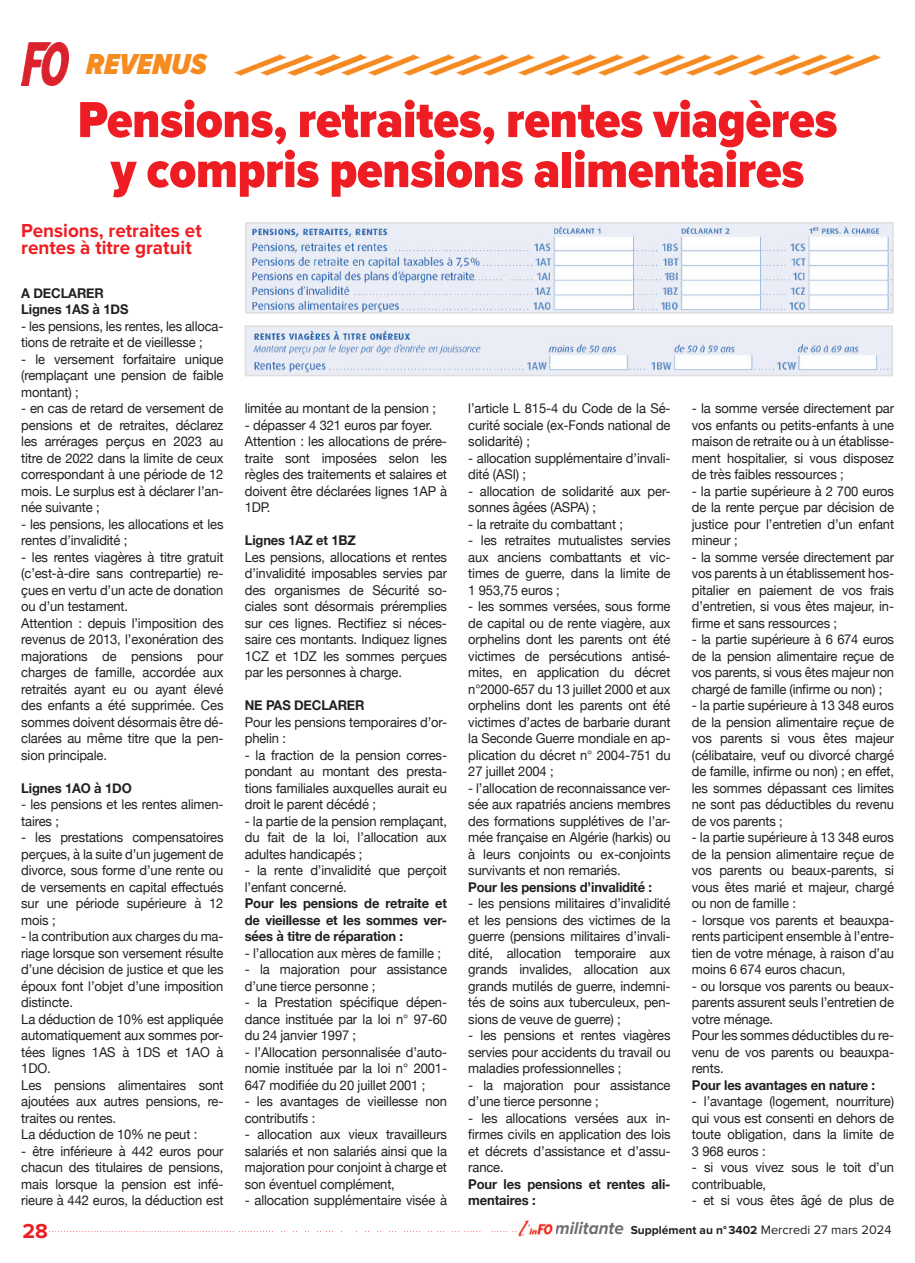
<style>
.page{position:relative;width:915px;height:1263px;background:#fff}
.page>*{position:absolute;margin:0;border:0;box-sizing:border-box;transform-origin:0 0}
.t1{font:900 52.5px/49.9px "Proxima Nova Cond";letter-spacing:-.005em;color:#ee1d23;text-align:center}
.t2{font:italic 900 30px "Proxima Nova Cond";color:#f68b1f}
.t3{font:700 21px "Proxima Nova";color:#ee1d23}
.t4{font:700 19.5px/16.5px "Proxima Nova";color:#ee1d23}
.t5{font:13.5px/16.5px "Helvetica Neue";letter-spacing:-.01em;color:#231f20;text-align:justify;scale:.96 1}
.t6{font:700 13.5px/16.5px "Helvetica Neue";letter-spacing:-.01em;color:#231f20;scale:.96 1}
.t7{font:700 12px "Proxima Nova";color:#231f20}
.s1{font-family:"Helvetica Neue";font-weight:400;color:#fff}
.s2{font-style:italic;font-size:18px;color:#6c6d70}
.s3{font-weight:400;font-size:12.75px}
</style>
<div class="page">
<img style="left:21px;top:43px;width:48px;height:42px">
<svg style="left:50px;top:1231px;width:467px;height:1px"></svg>
<img style="left:518px;top:1218px;width:35px;height:22px">
<img style="left:247px;top:328px;width:642px;height:45px">
<div style="left:244px;top:325px;width:648px;height:51px;border:2px solid #e2dddd"></div>
<img style="left:248px;top:225px;width:642px;height:86px">
<div style="left:245px;top:222px;width:648px;height:92px;border:2px solid #e2dddd"></div>
<img style="left:765px;top:54px;width:115px;height:22px">
<img style="left:650px;top:54px;width:115px;height:22px">
<img style="left:535px;top:54px;width:115px;height:22px">
<img style="left:420px;top:54px;width:115px;height:22px">
<img style="left:367px;top:54px;width:53px;height:22px">
<img style="left:234px;top:54px;width:133px;height:22px">
<h2 class="t2" style="left:86px;top:51px;width:122px">REVENUS</h2>
<h1 class="t1" style="left:78px;top:97px;width:760px">Pensions, retraites, rentes viagères y compris pensions alimentaires</h1>
<h3 class="t4" style="left:21px;top:223px;width:182px">Pensions, retraites et rentes à titre gratuit</h3>
<p class="t6" style="left:21px;top:284px;width:113px">A DECLARER<br>Lignes 1AS à 1DS</p>
<p class="t5" style="left:21px;top:318px;width:212px">- les pensions, les rentes, les alloca&shy;tions de retraite et de vieillesse ;</p>
<p class="t5" style="left:21px;top:351px;width:212px">- le versement forfaitaire unique (remplaçant une pension de faible montant) ;</p>
<p class="t5" style="left:21px;top:400px;width:212px">- en cas de retard de versement de pensions et de retraites, déclarez les arrérages perçus en 2023 au titre de 2022 dans la limite de ceux correspondant à une période de 12 mois. Le surplus est à déclarer l’an&shy;née suivante ;</p>
<p class="t5" style="left:21px;top:516px;width:212px">- les pensions, les allocations et les rentes d’invalidité ;</p>
<p class="t5" style="left:21px;top:549px;width:212px;text-align:left">- les rentes viagères à titre gratuit (c’est-à-dire sans contrepartie) re&shy;çues en vertu d’un acte de donation ou d’un testament.<br>Attention : depuis l’imposition des revenus de 2013, l’exonération des majorations de pensions pour charges de famille, accordée aux retraités ayant eu ou ayant élevé des enfants a été supprimée. Ces sommes doivent désormais être dé&shy;clarées au même titre que la pen&shy;sion principale.</p>
<p class="t6" style="left:21px;top:779px;width:116px">Lignes 1AO à 1DO</p>
<p class="t5" style="left:21px;top:796px;width:212px">- les pensions et les rentes alimen&shy;taires ;</p>
<p class="t5" style="left:21px;top:829px;width:212px">- les prestations compensatoires perçues, à la suite d’un jugement de divorce, sous forme d’une rente ou de versements en capital effectués sur une période supérieure à 12 mois ;</p>
<p class="t5" style="left:21px;top:928px;width:212px;text-align:left">- la contribution aux charges du ma&shy;riage lorsque son versement résulte d’une décision de justice et que les époux font l’objet d’une imposition distincte.<br>La déduction de 10% est appliquée automatiquement aux sommes por&shy;tées lignes 1AS à 1DS et 1AO à<br>1DO.<br>Les pensions alimentaires sont ajoutées aux autres pensions, re&shy;traites ou rentes.<br>La déduction de 10% ne peut :</p>
<p class="t5" style="left:21px;top:1143px;width:212px">- être inférieure à 442 euros pour chacun des titulaires de pensions, mais lorsque la pension est infé&shy;rieure à 442 euros, la déduction est</p>
<p class="t5" style="left:245px;top:400px;width:201px">limitée au montant de la pension ;</p>
<p class="t5" style="left:245px;top:417px;width:212px;text-align:left">- dépasser 4 321 euros par foyer.<br>Attention : les allocations de prére&shy;traite sont imposées selon les règles des traitements et salaires et doivent être déclarées lignes 1AP à<br>1DP.</p>
<p class="t6" style="left:245px;top:532px;width:117px">Lignes 1AZ et 1BZ</p>
<p class="t5" style="left:245px;top:549px;width:212px">Les pensions, allocations et rentes d’invalidité imposables servies par des organismes de Sécurité so&shy;ciales sont désormais préremplies sur ces lignes. Rectifiez si néces&shy;saire ces montants. Indiquez lignes 1CZ et 1DZ les sommes perçues par les personnes à charge.</p>
<p class="t6" style="left:245px;top:697px;width:126px">NE PAS DECLARER</p>
<p class="t5" style="left:245px;top:714px;width:212px">Pour les pensions temporaires d’or&shy;phelin :</p>
<p class="t5" style="left:245px;top:747px;width:212px">- la fraction de la pension corres&shy;pondant au montant des presta&shy;tions familiales auxquelles aurait eu droit le parent décédé ;</p>
<p class="t5" style="left:245px;top:813px;width:212px">- la partie de la pension remplaçant, du fait de la loi, l’allocation aux adultes handicapés ;</p>
<p class="t5" style="left:245px;top:862px;width:212px">- la rente d’invalidité que perçoit l’enfant concerné.</p>
<p class="t6" style="left:245px;top:895px;width:212px;text-align:justify">Pour les pensions de retraite et de vieillesse et les sommes ver&shy;sées à titre de réparation :</p>
<p class="t5" style="left:245px;top:945px;width:206px">- l’allocation aux mères de famille ;</p>
<p class="t5" style="left:245px;top:961px;width:212px">- la majoration pour assistance d’une tierce personne ;</p>
<p class="t5" style="left:245px;top:994px;width:212px">- la Prestation spécifique dépen&shy;dance instituée par la loi n° 97-60 du 24 janvier 1997 ;</p>
<p class="t5" style="left:245px;top:1044px;width:212px">- l’Allocation personnalisée d’auto&shy;nomie instituée par la loi n° 2001- 647 modifiée du 20 juillet 2001 ;</p>
<p class="t5" style="left:245px;top:1093px;width:212px">- les avantages de vieillesse non contributifs :</p>
<p class="t5" style="left:245px;top:1126px;width:212px">- allocation aux vieux travailleurs salariés et non salariés ainsi que la majoration pour conjoint à charge et son éventuel complément,</p>
<p class="t5" style="left:245px;top:1192px;width:212px">- allocation supplémentaire visée à</p>
<p class="t5" style="left:468px;top:400px;width:212px">l’article L 815-4 du Code de la Sé&shy;curité sociale (ex-Fonds national de solidarité) ;</p>
<p class="t5" style="left:468px;top:450px;width:212px">- allocation supplémentaire d’invali&shy;dité (ASI) ;</p>
<p class="t5" style="left:468px;top:483px;width:212px">- allocation de solidarité aux per&shy;sonnes âgées (ASPA) ;</p>
<p class="t5" style="left:468px;top:516px;width:163px">- la retraite du combattant ;</p>
<p class="t5" style="left:468px;top:532px;width:212px">- les retraites mutualistes servies aux anciens combattants et vic&shy;times de guerre, dans la limite de 1 953,75 euros ;</p>
<p class="t5" style="left:468px;top:598px;width:212px">- les sommes versées, sous forme de capital ou de rente viagère, aux orphelins dont les parents ont été victimes de persécutions antisé&shy;mites, en application du décret n°2000-657 du 13 juillet 2000 et aux orphelins dont les parents ont été victimes d’actes de barbarie durant la Seconde Guerre mondiale en ap&shy;plication du décret n° 2004-751 du 27 juillet 2004 ;</p>
<p class="t5" style="left:468px;top:780px;width:212px">- l’allocation de reconnaissance ver&shy;sée aux rapatriés anciens membres des formations supplétives de l’ar&shy;mée française en Algérie (harkis) ou à leurs conjoints ou ex-conjoints survivants et non remariés.</p>
<p class="t6" style="left:468px;top:878px;width:193px">Pour les pensions d’invalidité :</p>
<p class="t5" style="left:468px;top:895px;width:212px">- les pensions militaires d’invalidité et les pensions des victimes de la guerre (pensions militaires d’invali&shy;dité, allocation temporaire aux grands invalides, allocation aux grands mutilés de guerre, indemni&shy;tés de soins aux tuberculeux, pen&shy;sions de veuve de guerre) ;</p>
<p class="t5" style="left:468px;top:1027px;width:212px">- les pensions et rentes viagères servies pour accidents du travail ou maladies professionnelles ;</p>
<p class="t5" style="left:468px;top:1077px;width:212px">- la majoration pour assistance d’une tierce personne ;</p>
<p class="t5" style="left:468px;top:1110px;width:212px">- les allocations versées aux in&shy;firmes civils en application des lois et décrets d’assistance et d’assu&shy;rance.</p>
<p class="t6" style="left:468px;top:1175px;width:212px">Pour les pensions et rentes ali&shy;mentaires :</p>
<p class="t5" style="left:691px;top:400px;width:212px">- la somme versée directement par vos enfants ou petits-enfants à une maison de retraite ou à un établisse&shy;ment hospitalier, si vous disposez de très faibles ressources ;</p>
<p class="t5" style="left:691px;top:483px;width:212px">- la partie supérieure à 2 700 euros de la rente perçue par décision de justice pour l’entretien d’un enfant mineur ;</p>
<p class="t5" style="left:691px;top:549px;width:212px">- la somme versée directement par vos parents à un établissement hos&shy;pitalier en paiement de vos frais d’entretien, si vous êtes majeur, in&shy;firme et sans ressources ;</p>
<p class="t5" style="left:691px;top:631px;width:212px">- la partie supérieure à 6 674 euros de la pension alimentaire reçue de vos parents, si vous êtes majeur non chargé de famille (infirme ou non) ;</p>
<p class="t5" style="left:691px;top:697px;width:212px">- la partie supérieure à 13 348 euros de la pension alimentaire reçue de vos parents si vous êtes majeur (célibataire, veuf ou divorcé chargé de famille, infirme ou non) ; en effet, les sommes dépassant ces limites ne sont pas déductibles du revenu de vos parents ;</p>
<p class="t5" style="left:691px;top:829px;width:212px">- la partie supérieure à 13 348 euros de la pension alimentaire reçue de vos parents ou beaux-parents, si vous êtes marié et majeur, chargé ou non de famille :</p>
<p class="t5" style="left:691px;top:912px;width:212px">- lorsque vos parents et beauxpa&shy;rents participent ensemble à l’entre&shy;tien de votre ménage, à raison d’au moins 6 674 euros chacun,</p>
<p class="t5" style="left:691px;top:978px;width:212px;text-align:left">- ou lorsque vos parents ou beaux&shy;parents assurent seuls l’entretien de votre ménage.<br>Pour les sommes déductibles du re&shy;venu de vos parents ou beauxpa&shy;rents.</p>
<p class="t6" style="left:691px;top:1076px;width:192px">Pour les avantages en nature :</p>
<p class="t5" style="left:691px;top:1093px;width:212px">- l’avantage (logement, nourriture) qui vous est consenti en dehors de toute obligation, dans la limite de 3 968 euros :</p>
<p class="t5" style="left:691px;top:1159px;width:212px">- si vous vivez sous le toit d’un contribuable,</p>
<p class="t5" style="left:691px;top:1192px;width:212px">- et si vous êtes âgé de plus de</p>
<h3 class="t3" style="left:23px;top:1222px;width:27px">28</h3>
<p class="t7" style="left:552px;top:1225px;width:343px"><span class="s1">l</span><span class="s2">militante</span> Supplément au n° 3402 <span class="s3">Mercredi 27 mars 2024</span><span class="s1">l</span></p>
</div>
